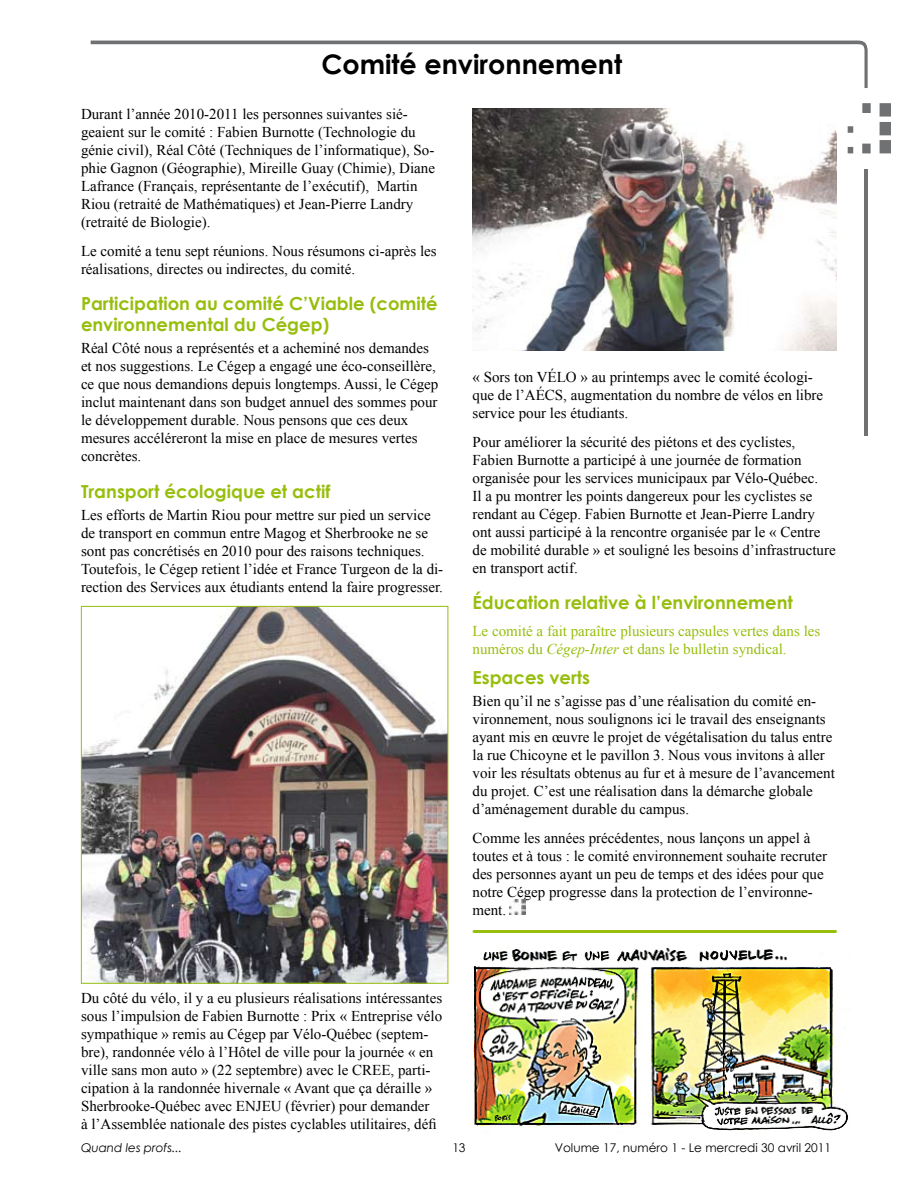
<style>
.page{position:relative;width:918px;height:1188px;background:#fff}
.page>*{position:absolute;margin:0;border:0;box-sizing:border-box;transform-origin:0 0}
.t1{font:700 27px "Century Gothic";color:#000}
.t2{font:700 18px/21px "Century Gothic";color:#97be0d}
.t3{font:15px/18px "Times New Roman";color:#000}
.t4{font:15px/18px "Times New Roman";color:#97be0d}
.t5{font:12px "Century Gothic";color:#000}
.t6{font:italic 12px "Century Gothic";color:#000}
.s1{font-style:italic}
</style>
<div class="page">
<svg style="left:91px;top:40px;width:777px;height:48px"></svg>
<hr style="left:865px;top:169px;width:3px;height:267px;background:#707173">
<div style="left:880px;top:103px;width:11px;height:14px;background:#707173"></div>
<div style="left:880px;top:122px;width:11px;height:13px;background:#707173"></div>
<div style="left:880px;top:140px;width:11px;height:13px;background:#707173"></div>
<div style="left:862px;top:103px;width:9px;height:10px;background:#707173"></div>
<div style="left:862px;top:144px;width:9px;height:9px;background:#707173"></div>
<svg style="left:848px;top:126px;width:5px;height:7px"></svg>
<svg style="left:848px;top:147px;width:5px;height:6px"></svg>
<img style="left:473px;top:948px;width:375px;height:183px">
<img style="left:510px;top:900px;width:15px;height:15px">
<img style="left:83px;top:608px;width:363px;height:374px">
<div style="left:81px;top:606px;width:367px;height:378px;border:1px solid #97be0d"></div>
<img style="left:472px;top:108px;width:365px;height:243px">
<hr style="left:474px;top:930px;width:362px;height:3px;background:#97be0d">
<h1 class="t1" style="left:321px;top:44px;width:302px">Comité environnement</h1>
<p class="t3" style="left:81px;top:105px;width:356px">Durant l’année 2010-2011 les personnes suivantes sié&shy;geaient sur le comité : Fabien Burnotte (Technologie du génie civil), Réal Côté (Techniques de l’informatique), So&shy;phie Gagnon (Géographie), Mireille Guay (Chimie), Diane Lafrance (Français, représentante de l’exécutif), Martin Riou (retraité de Mathématiques) et Jean-Pierre Landry (retraité de Biologie).</p>
<p class="t3" style="left:81px;top:242px;width:357px">Le comité a tenu sept réunions. Nous résumons ci-après les réalisations, directes ou indirectes, du comité.</p>
<p class="t2" style="left:81px;top:292px;width:358px">Participation au comité C’Viable (comité environnemental du Cégep)</p>
<p class="t3" style="left:81px;top:339px;width:359px">Réal Côté nous a représentés et a acheminé nos demandes et nos suggestions. Le Cégep a engagé une éco-conseillère, ce que nous demandions depuis longtemps. Aussi, le Cégep inclut maintenant dans son budget annuel des sommes pour le développement durable. Nous pensons que ces deux mesures accéléreront la mise en place de mesures vertes concrètes.</p>
<p class="t2" style="left:81px;top:480px;width:251px">Transport écologique et actif</p>
<p class="t3" style="left:81px;top:506px;width:364px">Les efforts de Martin Riou pour mettre sur pied un service de transport en commun entre Magog et Sherbrooke ne se sont pas concrétisés en 2010 pour des raisons techniques.<br>Toutefois, le Cégep retient l’idée et France Turgeon de la di&shy;rection des Services aux étudiants entend la faire progresser.</p>
<p class="t3" style="left:472px;top:368px;width:352px">« Sors ton VÉLO » au printemps avec le comité écologi&shy;que de l’AÉCS, augmentation du nombre de vélos en libre service pour les étudiants.</p>
<p class="t3" style="left:472px;top:433px;width:365px">Pour améliorer la sécurité des piétons et des cyclistes, Fabien Burnotte a participé à une journée de formation organisée pour les services municipaux par Vélo-Québec.<br>Il a pu montrer les points dangereux pour les cyclistes se rendant au Cégep. Fabien Burnotte et Jean-Pierre Landry ont aussi participé à la rencontre organisée par le « Centre de mobilité durable » et souligné les besoins d’infrastructure en transport actif.</p>
<p class="t2" style="left:472px;top:591px;width:322px">Éducation relative à l’environnement</p>
<p class="t4" style="left:472px;top:622px;width:349px">Le comité a fait paraître plusieurs capsules vertes dans les numéros du <span class="s1">Cégep-Inter</span> et dans le bulletin syndical.</p>
<p class="t2" style="left:472px;top:666px;width:119px">Espaces verts</p>
<p class="t3" style="left:472px;top:692px;width:364px">Bien qu’il ne s’agisse pas d’une réalisation du comité en&shy;vironnement, nous soulignons ici le travail des enseignants ayant mis en œuvre le projet de végétalisation du talus entre la rue Chicoyne et le pavillon 3. Nous vous invitons à aller voir les résultats obtenus au fur et à mesure de l’avancement du projet. C’est une réalisation dans la démarche globale d’aménagement durable du campus.</p>
<p class="t3" style="left:472px;top:828px;width:356px">Comme les années précédentes, nous lançons un appel à toutes et à tous : le comité environnement souhaite recruter des personnes ayant un peu de temps et des idées pour que notre Cégep progresse dans la protection de l’environne&shy;ment.</p>
<p class="t3" style="left:81px;top:989px;width:363px">Du côté du vélo, il y a eu plusieurs réalisations intéressantes sous l’impulsion de Fabien Burnotte : Prix « Entreprise vélo sympathique » remis au Cégep par Vélo-Québec (septem&shy;bre), randonnée vélo à l’Hôtel de ville pour la journée « en ville sans mon auto » (22 septembre) avec le CREE, parti&shy;cipation à la randonnée hivernale « Avant que ça déraille » Sherbrooke-Québec avec ENJEU (février) pour demander<br>à l’Assemblée nationale des pistes cyclables utilitaires, défi</p>
<p class="t6" style="left:81px;top:1139px;width:103px">Quand les profs...</p>
<p class="t5" style="left:452px;top:1139px;width:15px">13</p>
<p class="t5" style="left:555px;top:1139px;width:278px">Volume 17, numéro 1 - Le mercredi 30 avril 2011</p>
</div>
